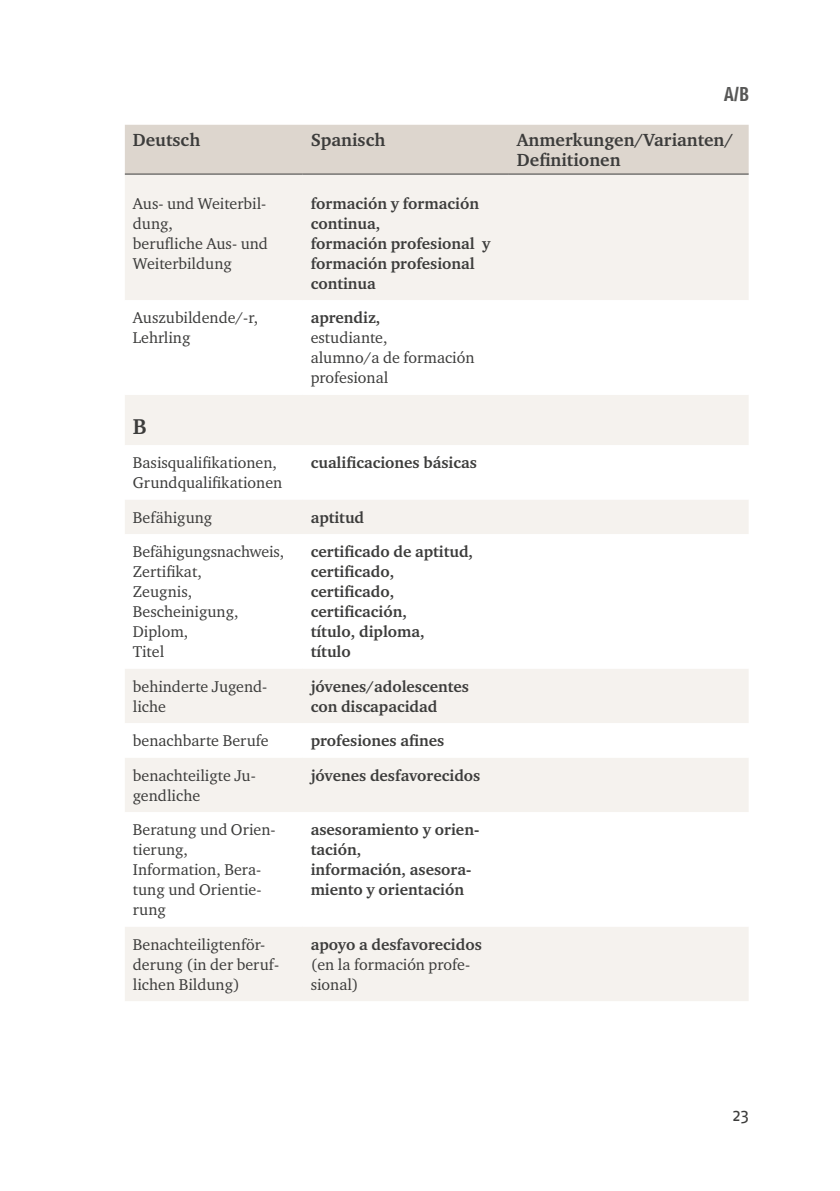
<style>
.page{position:relative;width:840px;height:1191px;background:#fff}
.page>*{position:absolute;margin:0;border:0;box-sizing:border-box;transform-origin:0 0}
.id7703{font:700 22px "Charter ITC Pro";color:#3c3c3b}
.t1{font:700 condensed 20px "Fago Pro";color:#575756}
.t2{font:700 18px/20px "Charter ITC Pro";color:#3c3c3b}
.t3{font:18px "Fago Pro";color:#3c3c3b}
.id244{font:16px/20px "Charter ITC Pro";color:#3c3c3b}
.id7615{font:700 16px/20px "Charter ITC Pro";color:#3c3c3b}
.id7611{font:16px/20px "Charter ITC Pro";color:#3c3c3b}
.s1{font-weight:700}
</style>
<div class="page">
<div style="left:125px;top:125px;width:623px;height:49px;background:#ddd6ce"></div>
<div style="left:125px;top:175px;width:623px;height:826px;background:#f5f2ee"></div>
<svg style="left:125px;top:300px;width:177px;height:626px"></svg>
<svg style="left:302px;top:300px;width:446px;height:626px"></svg>
<hr style="left:125px;top:174px;width:177px;height:1px;background:#3c3c3b">
<hr style="left:302px;top:174px;width:206px;height:1px;background:#3c3c3b">
<hr style="left:508px;top:174px;width:240px;height:1px;background:#3c3c3b">
<p class="t1" style="left:723px;top:82px;width:27px">A/B</p>
<p class="t2" style="left:133px;top:130px;width:69px">Deutsch</p>
<p class="t2" style="left:310px;top:130px;width:76px">Spanisch</p>
<p class="t2" style="left:516px;top:130px;width:218px">Anmerkungen/Varianten/<br>Definitionen</p>
<p class="id244" style="left:133px;top:193px;width:135px">Aus- und Weiterbil&shy;dung,</p>
<p class="id244" style="left:133px;top:233px;width:136px">berufliche Aus- und<br>Weiterbildung</p>
<p class="id7615" style="left:310px;top:193px;width:170px">formación y formación continua,</p>
<p class="id7615" style="left:310px;top:233px;width:181px">formación profesional y formación profesional continua</p>
<p class="id244" style="left:133px;top:308px;width:127px">Auszubildende/-r,<br>Lehrling</p>
<p class="id7615" style="left:310px;top:308px;width:71px">aprendiz,</p>
<p class="id7611" style="left:310px;top:328px;width:78px">estudiante,</p>
<p class="id7611" style="left:310px;top:348px;width:165px">alumno/a de formación profesional</p>
<p class="id7703" style="left:133px;top:412px;width:15px">B</p>
<p class="id244" style="left:133px;top:452px;width:151px">Basisqualifikationen,<br>Grundqualifikationen</p>
<p class="id7615" style="left:310px;top:453px;width:167px">cualificaciones básicas</p>
<p class="id244" style="left:133px;top:507px;width:81px">Befähigung</p>
<p class="id7615" style="left:310px;top:507px;width:55px">aptitud</p>
<p class="id244" style="left:133px;top:541px;width:153px">Befähigungsnachweis,</p>
<p class="id244" style="left:133px;top:561px;width:70px">Zertifikat,</p>
<p class="id244" style="left:133px;top:581px;width:61px">Zeugnis,</p>
<p class="id244" style="left:133px;top:601px;width:107px">Bescheinigung,</p>
<p class="id244" style="left:133px;top:621px;width:57px">Diplom,</p>
<p class="id244" style="left:133px;top:641px;width:33px">Titel</p>
<p class="id7615" style="left:310px;top:542px;width:164px">certificado de aptitud,</p>
<p class="id7615" style="left:310px;top:562px;width:85px">certificado,</p>
<p class="id7615" style="left:310px;top:582px;width:85px">certificado,</p>
<p class="id7615" style="left:310px;top:602px;width:98px">certificación,</p>
<p class="id7615" style="left:310px;top:622px;width:115px">título, diploma,</p>
<p class="id7615" style="left:310px;top:642px;width:42px">título</p>
<p class="id244" style="left:133px;top:676px;width:136px">behinderte Jugend&shy;liche</p>
<p class="id7615" style="left:310px;top:676px;width:160px">jóvenes/adolescentes con discapacidad</p>
<p class="id244" style="left:133px;top:730px;width:137px">benachbarte Berufe</p>
<p class="id7615" style="left:310px;top:731px;width:135px">profesiones afines</p>
<p class="id244" style="left:133px;top:765px;width:124px">benachteiligte Ju&shy;gendliche</p>
<p class="id7615" style="left:310px;top:765px;width:171px">jóvenes desfavorecidos</p>
<p class="id244" style="left:133px;top:819px;width:144px">Beratung und Orien&shy;tierung,</p>
<p class="id244" style="left:133px;top:859px;width:130px;text-align:justify">Information, Bera&shy;tung und Orientie&shy;rung</p>
<p class="id7615" style="left:310px;top:820px;width:170px">asesoramiento y orien&shy;tación,</p>
<p class="id7615" style="left:310px;top:860px;width:162px">información, asesora&shy;miento y orientación</p>
<p class="id244" style="left:133px;top:934px;width:148px">Benachteiligtenför&shy;derung (in der beruf&shy;lichen Bildung)</p>
<p class="id7611" style="left:310px;top:934px;width:172px"><span class="s1">apoyo a desfavorecidos </span>(en la formación profe&shy;sional)</p>
<p class="t3" style="left:732px;top:1103px;width:18px">23</p>
</div>
